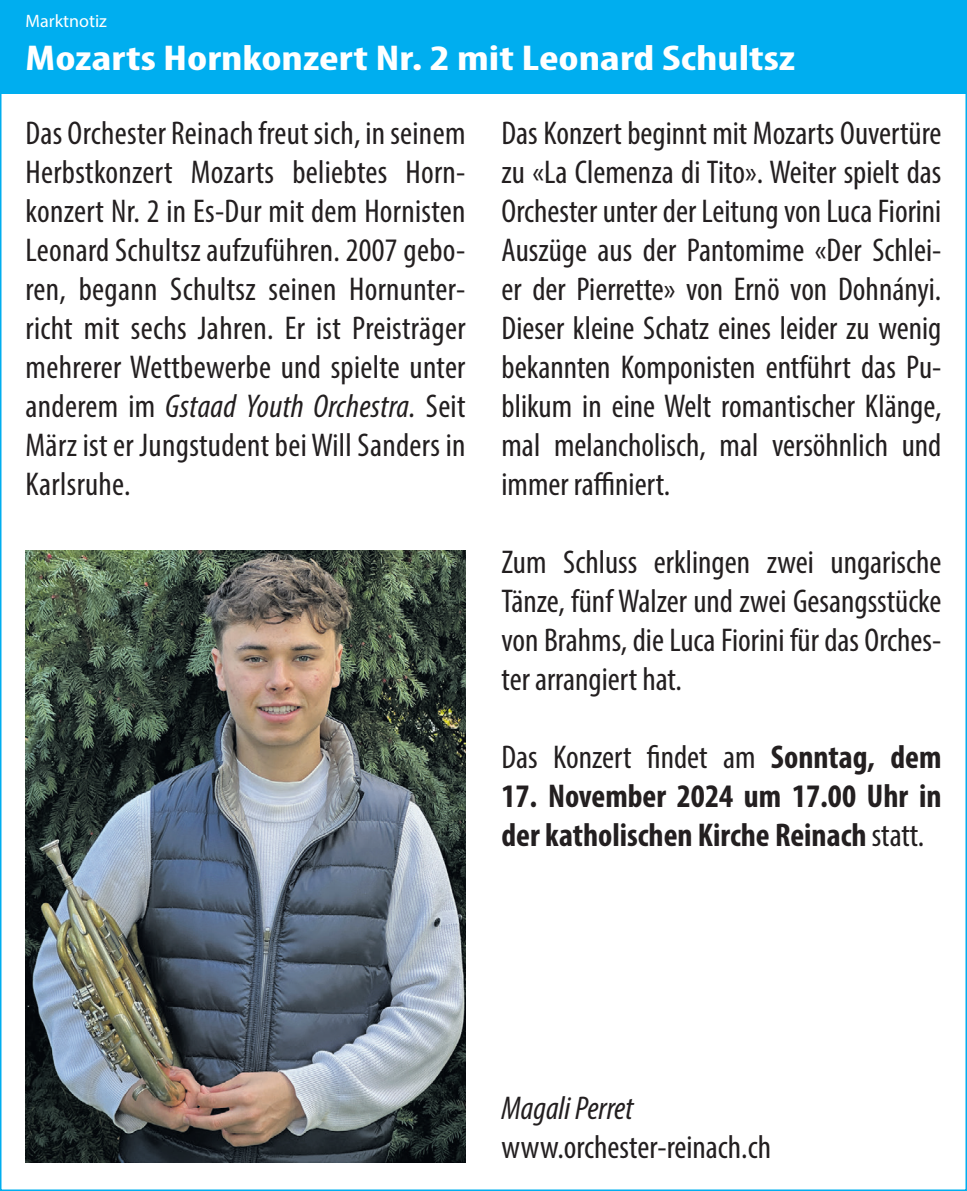
<style>
.page{position:relative;width:967px;height:1191px;background:#fff}
.page>*{position:absolute;margin:0;border:0;box-sizing:border-box;transform-origin:0 0}
.t1{font:700 condensed 36px "Myriad Pro";color:#fff;scale:1.3 1}
.t2{font:condensed 33px/39px "Myriad Pro";color:#231f20;text-align:justify}
.t3{font:700 condensed 33px/39px "Myriad Pro";color:#231f20}
.t4{font:italic condensed 33px "Myriad Pro";color:#231f20}
.t5{font:18px "Myriad Pro";color:#fff}
.s1{font-style:italic}
.s2{font-weight:700}
.s3{font-weight:400}
</style>
<div class="page">
<div style="left:0;top:0;width:966px;height:94px;background:#00aeef"></div>
<img style="left:26px;top:550px;width:439px;height:612px">
<p class="t5" style="left:26px;top:10px;width:83px">Marktnotiz</p>
<p class="t1" style="left:26px;top:36px;width:593px">Mozarts Hornkonzert Nr. 2 mit Leonard Schultsz</p>
<p class="t2" style="left:26px;top:113px;width:441px">Das Orchester Reinach freut sich, in seinem Herbstkonzert Mozarts beliebtes Horn&shy;konzert Nr. 2 in Es-Dur mit dem Hornisten Leonard Schultsz aufzuführen. 2007 gebo&shy;ren, begann Schultsz seinen Hornunter&shy;richt mit sechs Jahren. Er ist Preisträger mehrerer Wettbewerbe und spielte unter anderem im <span class="s1">Gstaad Youth Orchestra.</span> Seit März ist er Jungstudent bei Will Sanders in Karlsruhe.</p>
<p class="t2" style="left:501px;top:113px;width:441px">Das Konzert beginnt mit Mozarts Ouvertüre zu «La Clemenza di Tito». Weiter spielt das Orchester unter der Leitung von Luca Fiorini Auszüge aus der Pantomime «Der Schlei&shy;er der Pierrette» von Ernö von Dohnányi.<br>Dieser kleine Schatz eines leider zu wenig bekannten Komponisten entführt das Pu&shy;blikum in eine Welt romantischer Klänge, mal melancholisch, mal versöhnlich und immer raffiniert.</p>
<p class="t2" style="left:501px;top:542px;width:441px">Zum Schluss erklingen zwei ungarische Tänze, fünf Walzer und zwei Gesangsstücke von Brahms, die Luca Fiorini für das Orches&shy;ter arrangiert hat.</p>
<p class="t2" style="left:501px;top:737px;width:441px">Das Konzert findet am <span class="s2">Sonntag, dem</span></p>
<p class="t3" style="left:501px;top:776px;width:441px">17. November 2024 um 17.00 Uhr in der katholischen Kirche Reinach <span class="s3">statt.</span></p>
<p class="t4" style="left:501px;top:1088px;width:133px">Magali Perret</p>
<p class="t2" style="left:501px;top:1127px;width:271px">www.orchester-reinach.ch</p>
</div>
